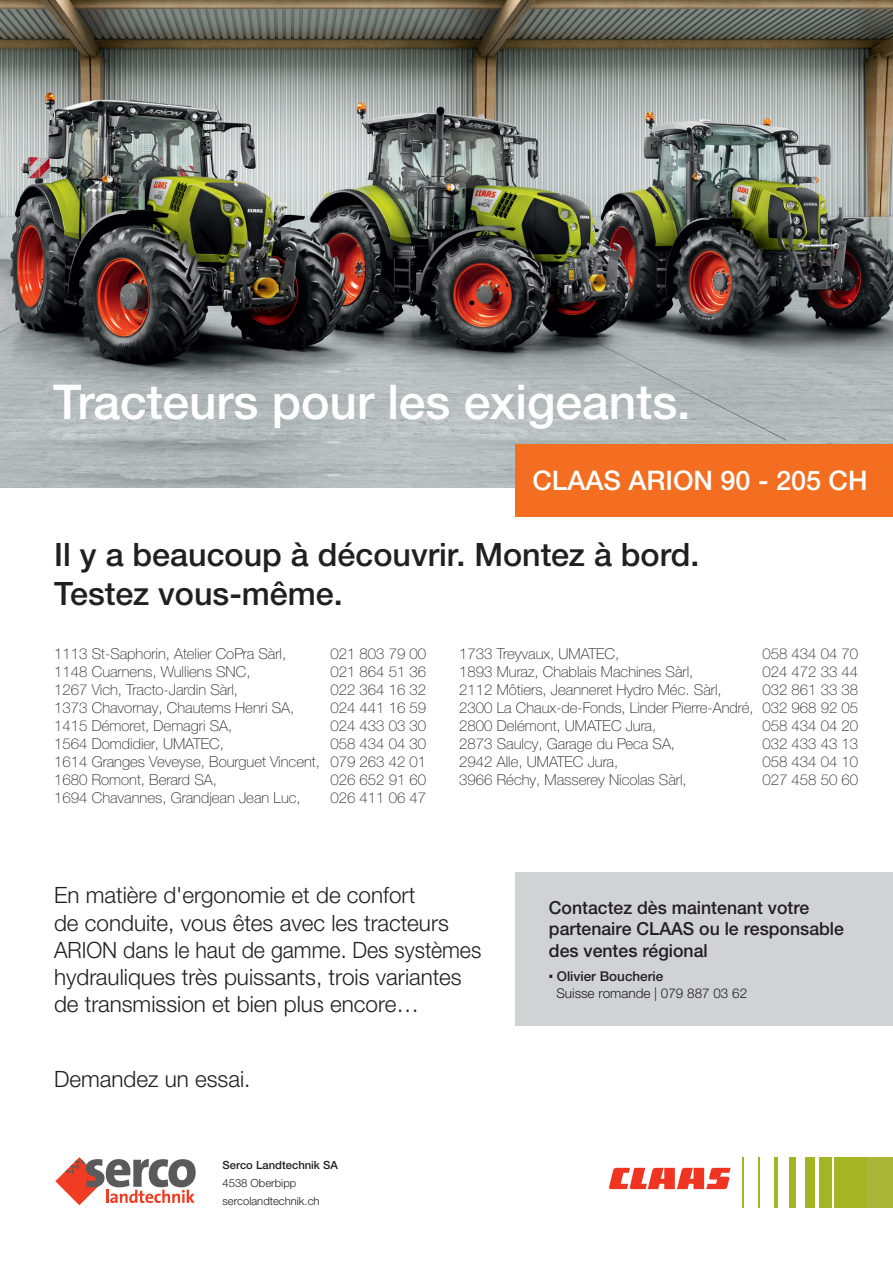
<style>
.page{position:relative;width:893px;height:1263px;background:#fff}
.page>*{position:absolute;margin:0;border:0;box-sizing:border-box;transform-origin:0 0}
.t1{font:500 48px "CLAAS Helvetica Neue";color:#fff}
.t2{font:500 32.25px/38.7px "CLAAS Helvetica Neue";color:#231f20}
.t3{font:500 27px "CLAAS Helvetica Neue";color:#fff}
.t4{font:300 22.5px/27px "CLAAS Helvetica Neue";color:#231f20}
.Advert_Body_copy_45{font:500 18px/21.6px "CLAAS Helvetica Neue";color:#231f20}
.t5{font:100 15px "CLAAS Helvetica Neue";color:#231f20}
.Advert_Body_copy_45-2{font:300 13.5px/16.2px "CLAAS Helvetica Neue";color:#231f20}
.Advert_homepage_45_1{font:300 11.25px/18px "CLAAS Helvetica Neue";color:#231f20}
.s1{font-weight:500}
.s2{font-family:"Arial";font-weight:400;font-size:14.1px}
</style>
<div class="page">
<div style="left:515px;top:873px;width:378px;height:153px;background:#d1d2d4"></div>
<img style="left:0;top:0;width:893px;height:488px">
<svg style="left:55px;top:1157px;width:141px;height:48px"></svg>
<div style="left:515px;top:444px;width:378px;height:72px;background:#f36e21"></div>
<svg style="left:609px;top:1168px;width:122px;height:21px"></svg>
<div style="left:834px;top:1157px;width:51px;height:51px;background:#a4b523"></div>
<div style="left:819px;top:1157px;width:14px;height:51px;background:#a4b523"></div>
<div style="left:805px;top:1157px;width:9px;height:51px;background:#a4b523"></div>
<div style="left:790px;top:1157px;width:6px;height:51px;background:#a4b523"></div>
<hr style="left:774px;top:1157px;width:4px;height:51px;background:#a4b523">
<hr style="left:742px;top:1157px;width:1px;height:51px;background:#a4b523">
<hr style="left:758px;top:1157px;width:2px;height:51px;background:#a4b523">
<div style="left:868px;top:1157px;width:25px;height:51px;background:#a9b638"></div>
<p class="t1" style="left:53px;top:371px;width:639px">Tracteurs pour les exigeants.</p>
<p class="t3" style="left:532px;top:463px;width:337px">CLAAS ARION 90 - 205 CH</p>
<p class="t2" style="left:54px;top:536px;width:647px">Il y a beaucoup à découvrir. Montez à bord.<br>Testez vous-même.</p>
<p class="t5" style="left:54px;top:643px;width:233px">1113 St-Saphorin, Atelier CoPra Sàrl,</p>
<p class="t5" style="left:330px;top:643px;width:97px">021 803 79 00</p>
<p class="t5" style="left:54px;top:661px;width:198px">1148 Cuarnens, Wulliens SNC,</p>
<p class="t5" style="left:330px;top:661px;width:97px">021 864 51 36</p>
<p class="t5" style="left:54px;top:679px;width:185px">1267 Vich, Tracto-Jardin Sàrl,</p>
<p class="t5" style="left:330px;top:679px;width:97px">022 364 16 32</p>
<p class="t5" style="left:54px;top:697px;width:241px">1373 Chavornay, Chautems Henri SA,</p>
<p class="t5" style="left:330px;top:697px;width:97px">024 441 16 59</p>
<p class="t5" style="left:54px;top:715px;width:179px">1415 Démoret, Demagri SA,</p>
<p class="t5" style="left:330px;top:715px;width:97px">024 433 03 30</p>
<p class="t5" style="left:54px;top:733px;width:171px">1564 Domdidier, UMATEC,</p>
<p class="t5" style="left:330px;top:733px;width:97px">058 434 04 30</p>
<p class="t5" style="left:54px;top:751px;width:374px">1614 Granges Veveyse, Bourguet Vincent, 079 263 42 01</p>
<p class="t5" style="left:54px;top:769px;width:164px">1680 Romont, Berard SA,</p>
<p class="t5" style="left:330px;top:769px;width:97px">026 652 91 60</p>
<p class="t5" style="left:54px;top:787px;width:248px">1694 Chavannes, Grandjean Jean Luc,</p>
<p class="t5" style="left:330px;top:787px;width:97px">026 411 06 47</p>
<p class="t5" style="left:459px;top:643px;width:162px">1733 Treyvaux, UMATEC,</p>
<p class="t5" style="left:762px;top:643px;width:97px">058 434 04 70</p>
<p class="t5" style="left:459px;top:661px;width:236px">1893 Muraz, Chablais Machines Sàrl,</p>
<p class="t5" style="left:762px;top:661px;width:97px">024 472 33 44</p>
<p class="t5" style="left:459px;top:679px;width:264px">2112 Môtiers, Jeanneret Hydro Méc. Sàrl,</p>
<p class="t5" style="left:762px;top:679px;width:97px">032 861 33 38</p>
<p class="t5" style="left:459px;top:697px;width:400px">2300 La Chaux-de-Fonds, Linder Pierre-André, 032 968 92 05</p>
<p class="t5" style="left:459px;top:715px;width:199px">2800 Delémont, UMATEC Jura,</p>
<p class="t5" style="left:762px;top:715px;width:97px">058 434 04 20</p>
<p class="t5" style="left:459px;top:733px;width:217px">2873 Saulcy, Garage du Peca SA,</p>
<p class="t5" style="left:762px;top:733px;width:97px">032 433 43 13</p>
<p class="t5" style="left:459px;top:751px;width:160px">2942 Alle, UMATEC Jura,</p>
<p class="t5" style="left:762px;top:751px;width:97px">058 434 04 10</p>
<p class="t5" style="left:459px;top:769px;width:229px">3966 Réchy, Masserey Nicolas Sàrl,</p>
<p class="t5" style="left:762px;top:769px;width:97px">027 458 50 60</p>
<p class="t4" style="left:54px;top:882px;width:429px">En matière d'ergonomie et de confort<br>de conduite, vous êtes avec les tracteurs ARION dans le haut de gamme. Des systèmes hydrauliques très puissants, trois variantes de transmission et bien plus encore…</p>
<p class="t4" style="left:54px;top:1066px;width:198px">Demandez un essai.</p>
<p class="Advert_homepage_45_1" style="left:222px;top:1156px;width:117px"><span class="s1">Serco Landtechnik SA<br></span>4538 Oberbipp sercolandtechnik.ch</p>
<p class="Advert_Body_copy_45" style="left:549px;top:897px;width:297px">Contactez dès maintenant votre partenaire CLAAS ou le responsable des ventes régional</p>
<p class="Advert_Body_copy_45-2" style="left:556px;top:969px;width:192px;text-indent:-8px"><span class="s2">▪</span> <span class="s1">Olivier Boucherie<br></span>Suisse romande | 079 887 03 62</p>
</div>
